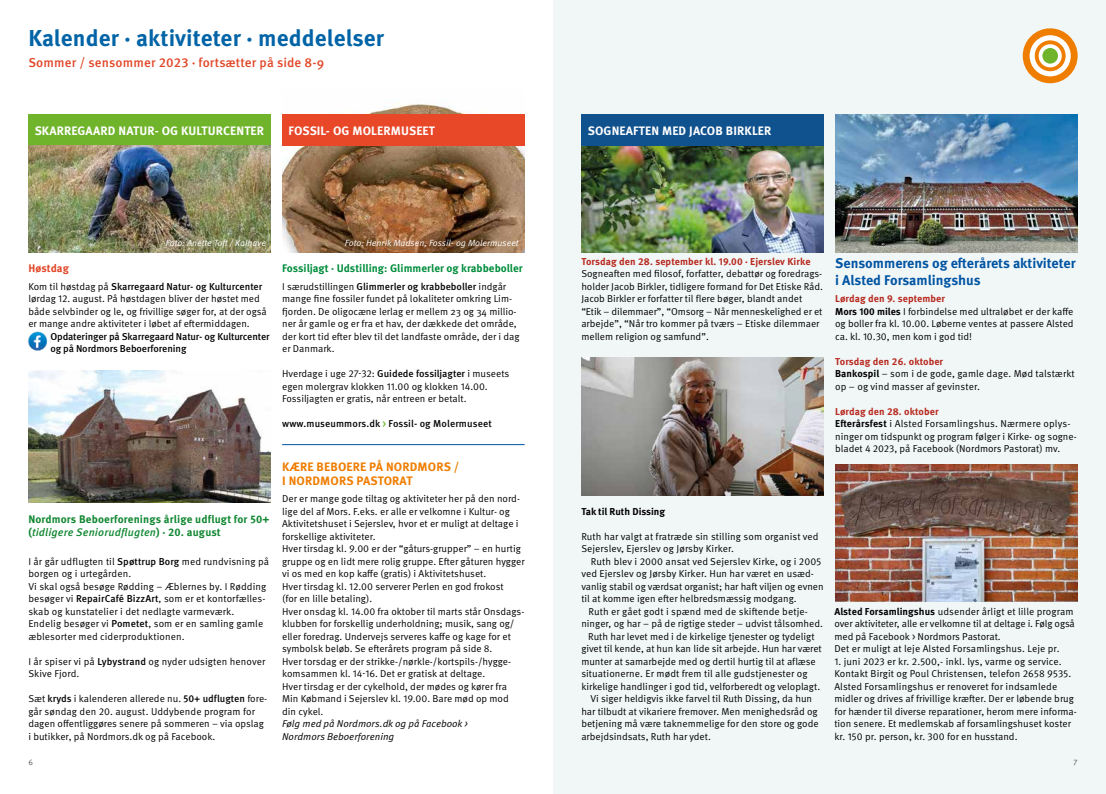
<style>
.page{position:relative;width:1106px;height:794px;background:#fff}
.page>*{position:absolute;margin:0;border:0;box-sizing:border-box;transform-origin:0 0}
.t1{font:700 23px "Meta Pro";letter-spacing:.005em;color:#0064a7}
.t2{font:700 14px/16.8px "Meta Pro";color:#0054a2}
.t3{font:500 13px "Meta Pro";letter-spacing:.01em;color:#e14627}
.t4{font:700 12.2px "Meta Pro";letter-spacing:.01em;color:#fff}
.t5{font:700 12.2px/14.6px "Meta Pro";letter-spacing:.01em;color:#ef7d00}
.t6{font:700 11px/13.2px "Meta Pro";letter-spacing:.015em;color:#0f8630}
.t7{font:700 11px "Meta Pro";letter-spacing:.005em;color:#008d3c}
.t8{font:700 11px "Meta Pro";letter-spacing:.005em;color:#e14627}
.t9{font:10px/12.5px "Meta Pro Norm";color:#000}
.t10{font:500 10px/12.5px "Meta Pro";letter-spacing:-.01em;color:#000}
.t11{font:700 10px "Meta Pro";letter-spacing:.01em;color:#b7291e}
.t12{font:10px/12.5px "Meta Pro Norm Ita";color:#000}
.t13{font:500 10px "Meta Pro";letter-spacing:.01em;color:#000}
.t14{font:700 10px "Meta Pro";letter-spacing:-.005em;color:#000}
.t15{font:9px "Meta Pro Norm Ita";color:#fff}
.t16{font:8px "Meta Pro Norm";color:#575756}
.s1{font-family:"Meta Pro Norm";font-weight:400}
.s2{font-weight:500;font-style:italic}
.s3{font-family:"Meta Pro";font-weight:500}
.s4{color:#70b42c}
.s5{font-family:"Meta Pro";font-weight:700}
</style>
<div class="page">
<div style="left:553px;top:0;width:553px;height:794px;background:#f1f6f7"></div>
<img style="left:581px;top:146px;width:242px;height:106px">
<div style="left:28px;top:115px;width:243px;height:31px;background:#70b42c"></div>
<div style="left:1022px;top:28px;width:55px;height:55px;background:#ef7d00;border-radius:50%"></div>
<svg style="left:1029px;top:35px;width:41px;height:41px"></svg>
<svg style="left:1034px;top:40px;width:31px;height:31px"></svg>
<div style="left:1038px;top:44px;width:23px;height:23px;background:#fff;border-radius:50%"></div>
<div style="left:1042px;top:48px;width:16px;height:16px;background:#70b42c;border-radius:50%"></div>
<img style="left:282px;top:102px;width:242px;height:150px">
<img style="left:28px;top:332px;width:23px;height:19px">
<img style="left:28px;top:146px;width:243px;height:106px">
<img style="left:28px;top:370px;width:243px;height:132px">
<div style="left:282px;top:115px;width:242px;height:31px;background:#e84728"></div>
<img style="left:835px;top:115px;width:242px;height:137px">
<img style="left:581px;top:357px;width:242px;height:138px">
<div style="left:581px;top:115px;width:242px;height:31px;background:#10528e"></div>
<hr style="left:282px;top:444px;width:242px;height:1px;background:#0054a2">
<img style="left:835px;top:464px;width:242px;height:137px">
<h1 class="t1" style="left:28px;top:20px;width:357px">Kalender · aktiviteter · meddelelser</h1>
<h3 class="t3" style="left:28px;top:52px;width:297px">Sommer / sensommer 2023 · fortsætter på side 8-9</h3>
<p class="t4" style="left:35px;top:121px;width:231px">SKARREGAARD NATUR- OG KULTURCENTER</p>
<p class="t4" style="left:288px;top:121px;width:148px">FOSSIL- OG MOLERMUSEET</p>
<p class="t8" style="left:28px;top:259px;width:42px">Høstdag</p>
<p class="t15" style="left:166px;top:236px;width:101px">Foto: Anette Toft / Kalhave</p>
<p class="t10" style="left:28px;top:279px;width:235px"><span class="s1">Kom til høstdag på</span> Skarregaard Natur- og Kulturcenter</p>
<p class="t9" style="left:28px;top:292px;width:240px">lørdag 12. august. På høstdagen bliver der høstet med både selvbinder og le, og frivillige søger for, at der også er mange andre aktiviteter i løbet af eftermiddagen.</p>
<p class="t10" style="left:50px;top:329px;width:221px">Opdateringer på Skarregaard Natur- og Kulturcenter og på Nordmors Beboerforening</p>
<p class="t6" style="left:28px;top:512px;width:242px">Nordmors Beboerforenings årlige udflugt for 50+ (<span class="s2">tidligere Seniorudflugten</span>) · 20. august</p>
<p class="t9" style="left:28px;top:554px;width:242px">I år går udflugten til <span class="s3">Spøttrup Borg</span> med rundvisning på borgen og i urtegården.<br>Vi skal også besøge Rødding – Æblernes by. I Rødding besøger vi <span class="s3">RepairCafé BizzArt</span>, som er et kontorfælles&shy;skab og kunstatelier i det nedlagte varmeværk.<br>Endelig besøger vi <span class="s3">Pometet</span>, som er en samling gamle æblesorter med ciderproduktionen.</p>
<p class="t9" style="left:28px;top:654px;width:238px">I år spiser vi på <span class="s3">Lybystrand</span> og nyder udsigten henover<br>Skive Fjord.</p>
<p class="t9" style="left:28px;top:692px;width:240px">Sæt <span class="s3">kryds</span> i kalenderen allerede nu. <span class="s3">50+ udflugten</span> fore&shy;går søndag den 20. august. Uddybende program for dagen offentliggøres senere på sommeren – via opslag i butikker, på Nordmors.dk og på Facebook.</p>
<p class="t15" style="left:345px;top:236px;width:175px">Foto: Henrik Madsen, Fossil- og Molermuseet</p>
<p class="t7" style="left:282px;top:259px;width:242px">Fossiljagt · Udstilling: Glimmerler og krabbeboller</p>
<p class="t10" style="left:282px;top:279px;width:225px"><span class="s1">I særudstillingen</span> Glimmerler og krabbeboller <span class="s1">indgår</span></p>
<p class="t9" style="left:282px;top:292px;width:239px">mange fine fossiler fundet på lokaliteter omkring Lim&shy;fjorden. De oligocæne lerlag er mellem 23 og 34 millio&shy;ner år gamle og er fra et hav, der dækkede det område, der kort tid efter blev til det landfaste område, der i dag er Danmark.</p>
<p class="t9" style="left:282px;top:367px;width:229px">Hverdage i uge 27-32: <span class="s3">Guidede fossiljagter</span> i museets egen molergrav klokken 11.00 og klokken 14.00.<br>Fossiljagten er gratis, når entreen er betalt.</p>
<p class="t13" style="left:282px;top:416px;width:211px">www.museummors.dk <span class="s4">&gt;</span> Fossil- og Molermuseet</p>
<p class="t5" style="left:282px;top:458px;width:178px">KÆRE BEBOERE PÅ NORDMORS /<br>I NORDMORS PASTORAT</p>
<p class="t9" style="left:282px;top:492px;width:244px">Der er mange gode tiltag og aktiviteter her på den nord&shy;lige del af Mors. F.eks. er alle er velkomne i Kultur- og Aktivitetshuset i Sejerslev, hvor et er muligt at deltage i forskellige aktiviteter.<br>Hver tirsdag kl. 9.00 er der “gåturs-grupper” – en hurtig gruppe og en lidt mere rolig gruppe. Efter gåturen hygger vi os med en kop kaffe (gratis) i Aktivitetshuset.<br>Hver tirsdag kl. 12.00 serverer Perlen en god frokost<br>(for en lille betaling).<br>Hver onsdag kl. 14.00 fra oktober til marts står Onsdags&shy;klubben for forskellig underholdning; musik, sang og/ eller foredrag. Undervejs serveres kaffe og kage for et symbolsk beløb. Se efterårets program på side 8.<br>Hver torsdag er der strikke-/nørkle-/kortspils-/hygge&shy;komsammen kl. 14-16. Det er gratisk at deltage.<br>Hver tirsdag er der cykelhold, der mødes og kører fra Min Købmand i Sejerslev kl. 19.00. Bare mød op mod din cykel.</p>
<p class="t12" style="left:282px;top:717px;width:187px">Følg med på Nordmors.dk og på Facebook &gt;<br>Nordmors Beboerforening</p>
<p class="t4" style="left:587px;top:121px;width:185px">SOGNEAFTEN MED JACOB BIRKLER</p>
<p class="t11" style="left:581px;top:253px;width:231px">Torsdag den 28. september kl. 19.00 · Ejerslev Kirke</p>
<p class="t9" style="left:581px;top:267px;width:243px">Sogneaften med filosof, forfatter, debattør og foredrags&shy;holder Jacob Birkler, tidligere formand for Det Etiske Råd.<br>Jacob Birkler er forfatter til flere bøger, blandt andet “Etik – dilemmaer”, “Omsorg – Når menneskelighed er et arbejde”, “Når tro kommer på tværs – Etiske dilemmaer mellem religion og samfund”.</p>
<h2 class="t2" style="left:835px;top:254px;width:242px">Sensommerens og efterårets aktiviteter i Alsted Forsamlingshus</h2>
<p class="t11" style="left:835px;top:291px;width:111px">Lørdag den 9. september</p>
<p class="t9" style="left:835px;top:304px;width:240px;text-align:justify"><span class="s5">Mors 100 miles</span> I forbindelse med ultraløbet er der kaffe og boller fra kl. 10.00. Løberne ventes at passere Alsted ca. kl. 10.30, men kom i god tid!</p>
<p class="t11" style="left:835px;top:353px;width:110px">Torsdag den 26. oktober</p>
<p class="t9" style="left:835px;top:367px;width:241px"><span class="s5">Bankospil</span> – som i de gode, gamle dage. Mød talstærkt op – og vind masser af gevinster.</p>
<p class="t11" style="left:835px;top:403px;width:105px">Lørdag den 28. oktober</p>
<p class="t9" style="left:835px;top:417px;width:243px"><span class="s5">Efterårsfest</span> i Alsted Forsamlingshus. Nærmere oplys&shy;ninger om tidspunkt og program følger i Kirke- og sogne&shy;bladet 4 2023, på Facebook (Nordmors Pastorat) mv.</p>
<p class="t14" style="left:581px;top:503px;width:85px">Tak til Ruth Dissing</p>
<p class="t9" style="left:581px;top:529px;width:239px">Ruth har valgt at fratræde sin stilling som organist ved<br>Sejerslev, Ejerslev og Jørsby Kirker.</p>
<p class="t9" style="left:591px;top:554px;width:232px">Ruth blev i 2000 ansat ved Sejerslev Kirke, og i 2005</p>
<p class="t9" style="left:581px;top:567px;width:234px">ved Ejerslev og Jørsby Kirker. Hun har været en usæd-</p>
<p class="t9" style="left:581px;top:579px;width:244px">vanlig stabil og værdsat organist; har haft viljen og evnen</p>
<p class="t9" style="left:581px;top:592px;width:217px">til at komme igen efter helbredsmæssig modgang.</p>
<p class="t9" style="left:588px;top:604px;width:221px">Ruth er gået godt i spænd med de skiftende betje-</p>
<p class="t9" style="left:581px;top:617px;width:243px">ninger, og har – på de rigtige steder – udvist tålsomhed.</p>
<p class="t9" style="left:588px;top:629px;width:228px">Ruth har levet med i de kirkelige tjenester og tydeligt</p>
<p class="t9" style="left:581px;top:642px;width:242px">givet til kende, at hun kan lide sit arbejde. Hun har været</p>
<p class="t9" style="left:581px;top:654px;width:236px">munter at samarbejde med og dertil hurtig til at aflæse</p>
<p class="t9" style="left:581px;top:667px;width:228px">situationerne. Er mødt frem til alle gudstjenester og</p>
<p class="t9" style="left:581px;top:679px;width:240px">kirkelige handlinger i god tid, velforberedt og veloplagt.</p>
<p class="t9" style="left:590px;top:692px;width:223px">Vi siger heldigvis ikke farvel til Ruth Dissing, da hun</p>
<p class="t9" style="left:581px;top:704px;width:238px">har tilbudt at vikariere fremover. Men menighedsråd og</p>
<p class="t9" style="left:581px;top:717px;width:239px">betjening må være taknemmelige for den store og gode</p>
<p class="t9" style="left:581px;top:729px;width:131px">arbejdsindsats, Ruth har ydet.</p>
<p class="t9" style="left:834px;top:604px;width:242px"><span class="s5">Alsted Forsamlingshus</span> udsender årligt et lille program over aktiviteter, alle er velkomne til at deltage i. Følg også med på Facebook &gt; Nordmors Pastorat.<br>Det er muligt at leje Alsted Forsamlingshus. Leje pr.</p>
<p class="t9" style="left:834px;top:654px;width:244px">1. juni 2023 er kr. 2.500,- inkl. lys, varme og service.<br>Kontakt Birgit og Poul Christensen, telefon 2658 9535.<br>Alsted Forsamlingshus er renoveret for indsamlede midler og drives af frivillige kræfter. Der er løbende brug for hænder til diverse reparationer, herom mere informa&shy;tion senere. Et medlemskab af forsamlingshuset koster kr. 150 pr. person, kr. 300 for en husstand.</p>
<p class="t16" style="left:28px;top:756px;width:6px">6</p>
<p class="t16" style="left:1073px;top:756px;width:6px">7</p>
</div>
